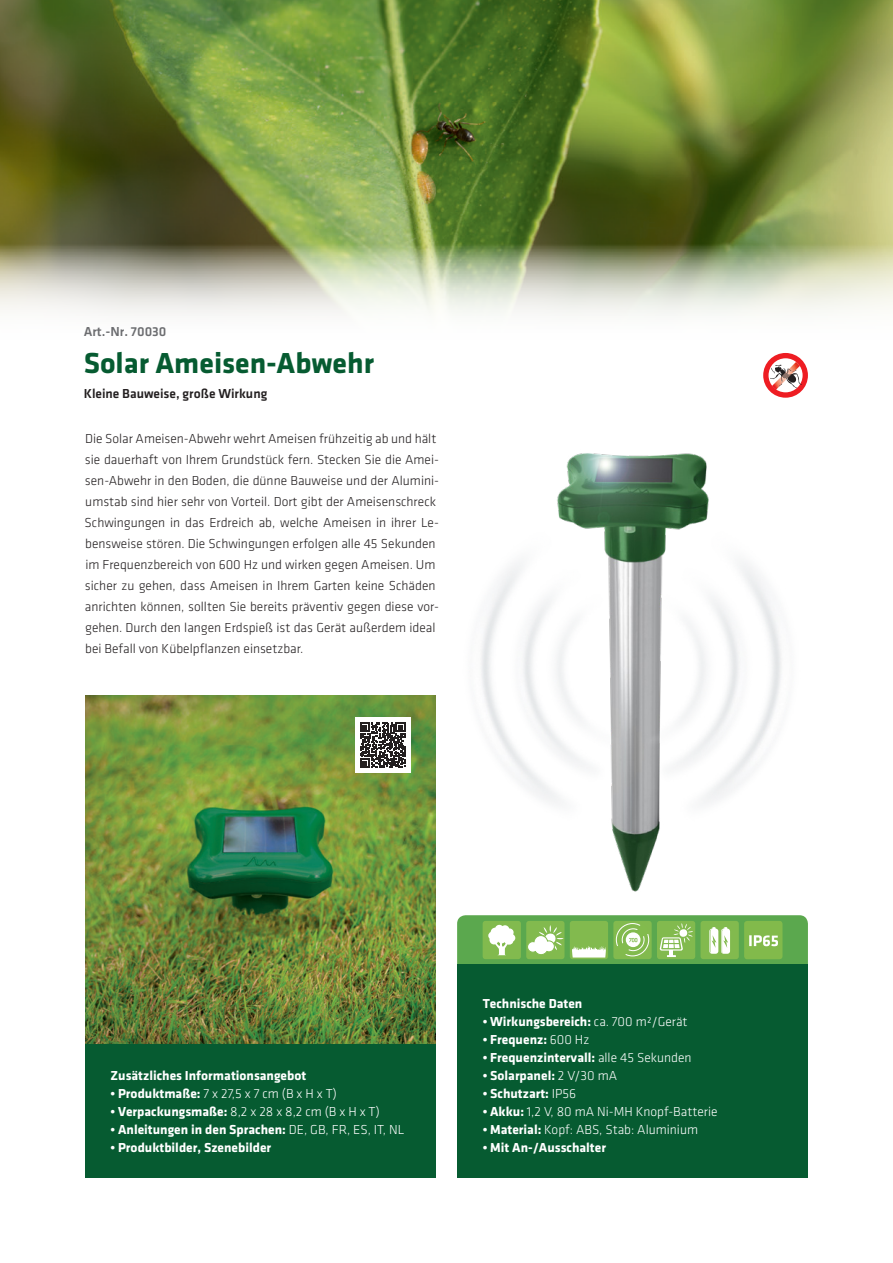
<style>
.page{position:relative;width:893px;height:1263px;background:#fff}
.page>*{position:absolute;margin:0;border:0;box-sizing:border-box;transform-origin:0 0}
.t1{font:30px "Klavika Bold OSF";color:#065b31}
.t2{font:300 13.5px/21px "Klavika";color:#231f20}
.t3{font:13.5px "Klavika Bold OSF";color:#fff}
.t4{font:300 13.5px "Klavika";color:#fff}
.t5{font:500 13.5px "Klavika";color:#231f20}
.t6{font:500 13.5px "Klavika";color:#6c6d70}
.s1{font-family:"Klavika Bold OSF";font-weight:400}
.s2{font-family:"Klavika";font-weight:300}
</style>
<div class="page">
<img style="left:0;top:0;width:893px;height:244px">
<img style="left:0;top:244px;width:893px;height:70px">
<img style="left:457px;top:453px;width:351px;height:468px">
<img style="left:85px;top:695px;width:351px;height:349px">
<div style="left:457px;top:915px;width:351px;height:83px;background:#5aa74c;border-radius:9px"></div>
<div style="left:457px;top:965px;width:351px;height:213px;background:#065b31"></div>
<div style="left:85px;top:1044px;width:351px;height:134px;background:#065b31"></div>
<div style="left:355px;top:717px;width:55px;height:56px;background:#fff"></div>
<svg style="left:360px;top:722px;width:45px;height:46px"></svg>
<svg style="left:763px;top:353px;width:45px;height:45px"></svg>
<div style="left:700px;top:921px;width:39px;height:38px;background:#82ba4e;border-radius:3px"></div>
<svg style="left:709px;top:927px;width:21px;height:27px"></svg>
<div style="left:483px;top:921px;width:38px;height:38px;background:#82ba4e;border-radius:3px"></div>
<svg style="left:488px;top:925px;width:27px;height:30px"></svg>
<div style="left:657px;top:921px;width:38px;height:38px;background:#82ba4e;border-radius:3px"></div>
<svg style="left:660px;top:923px;width:33px;height:34px"></svg>
<div style="left:613px;top:921px;width:39px;height:38px;background:#82ba4e;border-radius:3px"></div>
<svg style="left:616px;top:923px;width:34px;height:33px"></svg>
<div style="left:526px;top:921px;width:38px;height:38px;background:#82ba4e;border-radius:3px"></div>
<svg style="left:528px;top:925px;width:36px;height:30px"></svg>
<div style="left:570px;top:921px;width:38px;height:38px;background:#82ba4e;border-radius:3px"></div>
<svg style="left:572px;top:946px;width:34px;height:11px"></svg>
<div style="left:744px;top:921px;width:38px;height:38px;background:#82ba4b;border-radius:3px"></div>
<svg style="left:749px;top:935px;width:29px;height:11px"></svg>
<p class="t6" style="left:84px;top:324px;width:84px">Art.-Nr. 70030</p>
<p class="t1" style="left:84px;top:346px;width:292px">Solar Ameisen-Abwehr</p>
<p class="t5" style="left:84px;top:386px;width:185px">Kleine Bauweise, große Wirkung</p>
<p class="t2" style="left:85px;top:428px;width:356px">Die Solar Ameisen-Abwehr wehrt Ameisen frühzeitig ab und hält sie dauerhaft von Ihrem Grundstück fern. Stecken Sie die Amei&shy;sen-Abwehr in den Boden, die dünne Bauweise und der Alumini&shy;umstab sind hier sehr von Vorteil. Dort gibt der Ameisenschreck Schwingungen in das Erdreich ab, welche Ameisen in ihrer Le&shy;bensweise stören. Die Schwingungen erfolgen alle 45 Sekunden im Frequenzbereich von 600 Hz und wirken gegen Ameisen. Um sicher zu gehen, dass Ameisen in Ihrem Garten keine Schäden anrichten können, sollten Sie bereits präventiv gegen diese vor&shy;gehen. Durch den langen Erdspieß ist das Gerät außerdem ideal bei Befall von Kübelpflanzen einsetzbar.</p>
<p class="t3" style="left:111px;top:1068px;width:197px">Zusätzliches Informationsangebot</p>
<p class="t4" style="left:111px;top:1087px;width:228px"><span class="s1">• Produktmaße:</span> 7 x 27,5 x 7 cm (B x H x T)</p>
<p class="t4" style="left:111px;top:1105px;width:271px"><span class="s1">• Verpackungsmaße:</span> 8,2 x 28 x 8,2 cm (B x H x T)</p>
<p class="t3" style="left:111px;top:1122px;width:295px">• Anleitungen in den Sprachen: <span class="s2">DE, GB, FR, ES, IT, NL</span></p>
<p class="t3" style="left:111px;top:1140px;width:162px">• Produktbilder, Szenebilder</p>
<p class="t3" style="left:483px;top:996px;width:101px">Technische Daten</p>
<p class="t3" style="left:483px;top:1014px;width:206px">• Wirkungsbereich: <span class="s2">ca. 700 m²/Gerät</span></p>
<p class="t3" style="left:483px;top:1032px;width:108px">• Frequenz: <span class="s2">600 Hz</span></p>
<p class="t3" style="left:483px;top:1050px;width:210px">• Frequenzintervall: <span class="s2">alle 45 Sekunden</span></p>
<p class="t3" style="left:483px;top:1068px;width:136px">• Solarpanel: <span class="s2">2 V/30 mA</span></p>
<p class="t3" style="left:483px;top:1086px;width:95px">• Schutzart: <span class="s2">IP56</span></p>
<p class="t4" style="left:483px;top:1105px;width:236px"><span class="s1">• Akku:</span> 1,2 V, 80 mA Ni-MH Knopf-Batterie</p>
<p class="t4" style="left:483px;top:1123px;width:217px"><span class="s1">• Material:</span> Kopf: ABS, Stab: Aluminium</p>
<p class="t3" style="left:483px;top:1140px;width:125px">• Mit An-/Ausschalter</p>
</div>
